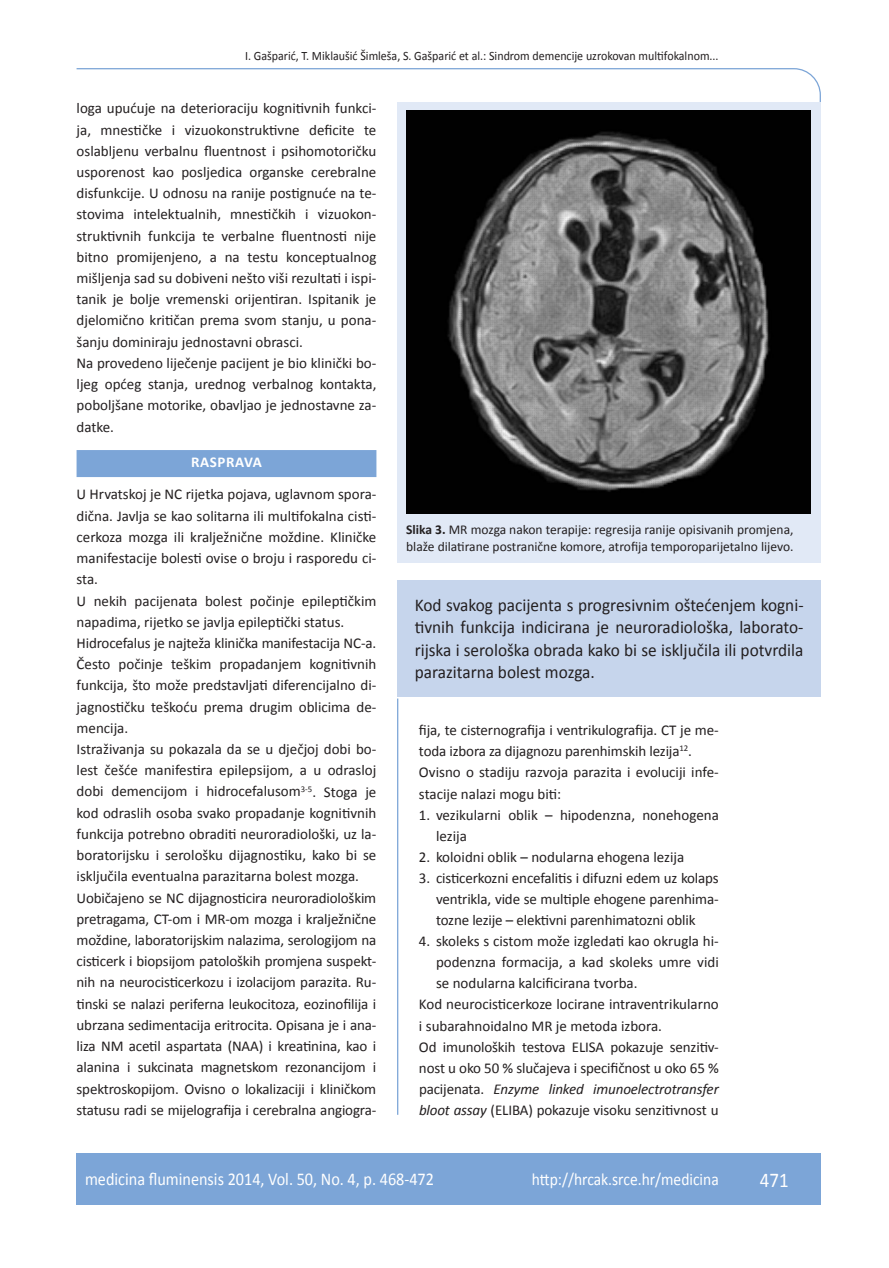
<style>
.page{position:relative;width:889px;height:1268px;background:#fff}
.page>*{position:absolute;margin:0;border:0;box-sizing:border-box;transform-origin:0 0}
.t1{font:21px "Calibri";color:#fff;scale:.9 1}
.t2{font:18px/22.5px "Calibri";color:#231f20;text-align:justify;scale:.96 1}
.t3{font:18px "Calibri";color:#fff;scale:.9 1}
.t4{font:17.25px "Calibri";color:#fff;scale:.9 1}
.t5{font:15px/21.1px "Calibri";color:#231f20}
.t6{font:italic 15px "Calibri";letter-spacing:-.01em;color:#231f20}
.t7{font:700 15px "Calibri";letter-spacing:.04em;color:#fff}
.t8{font:13.5px/16.5px "Calibri";color:#231f20}
.t9{font:12.75px "Calibri";color:#231f20;scale:.94 1}
.s1{font-weight:700}
.s2{font-style:normal}
.s3{font-style:italic}
</style>
<div class="page">
<svg style="left:76px;top:68px;width:745px;height:275px"></svg>
<hr style="left:397px;top:698px;width:1px;height:416px;background:#7ca5d7">
<div style="left:77px;top:1152px;width:744px;height:51px;background:#7ca5d7"></div>
<div style="left:77px;top:450px;width:299px;height:27px;background:#7ca5d7"></div>
<div style="left:398px;top:580px;width:422px;height:116px;background:#c6d5ec"></div>
<div style="left:398px;top:102px;width:423px;height:460px;background:#e1e9f6"></div>
<img style="left:406px;top:111px;width:405px;height:402px">
<p class="t9" style="left:245px;top:47px;width:505px">I. Gašparić, T. Miklaušić Šimleša, S. Gašparić et al.: Sindrom demencije uzrokovan multifokalnom...</p>
<p class="t5" style="left:77px;top:97px;width:301px">loga upućuje na deterioraciju kognitivnih funkci&shy;ja, mnestičke i vizuokonstruktivne deficite te oslabljenu verbalnu fluentnost i psihomotoričku usporenost kao posljedica organske cerebralne disfunkcije. U odnosu na ranije postignuće na te&shy;stovima intelektualnih, mnestičkih i vizuokon&shy;struktivnih funkcija te verbalne fluentnosti nije bitno promijenjeno, a na testu konceptualnog mišljenja sad su dobiveni nešto viši rezultati i ispi&shy;tanik je bolje vremenski orijentiran. Ispitanik je djelomično kritičan prema svom stanju, u pona&shy;šanju dominiraju jednostavni obrasci.<br>Na provedeno liječenje pacijent je bio klinički bo&shy;ljeg općeg stanja, urednog verbalnog kontakta, poboljšane motorike, obavljao je jednostavne za&shy;datke.</p>
<p class="t7" style="left:191px;top:453px;width:72px">RASPRAVA</p>
<p class="t5" style="left:77px;top:483px;width:301px">U Hrvatskoj je NC rijetka pojava, uglavnom spora&shy;dična. Javlja se kao solitarna ili multifokalna cisti&shy;cerkoza mozga ili kralježnične moždine. Kliničke manifestacije bolesti ovise o broju i rasporedu ci&shy;sta.<br>U nekih pacijenata bolest počinje epileptičkim napadima, rijetko se javlja epileptički status.<br>Hidrocefalus je najteža klinička manifestacija NC-a.<br>Često počinje teškim propadanjem kognitivnih funkcija, što može predstavljati diferencijalno di&shy;jagnostičku teškoću prema drugim oblicima de&shy;mencija.<br>Istraživanja su pokazala da se u dječjoj dobi bo&shy;lest češće manifestira epilepsijom, a u odrasloj dobi demencijom i hidrocefalusom<sup>3-5</sup>. Stoga je kod odraslih osoba svako propadanje kognitivnih funkcija potrebno obraditi neuroradiološki, uz la&shy;boratorijsku i serološku dijagnostiku, kako bi se isključila eventualna parazitarna bolest mozga.<br>Uobičajeno se NC dijagnosticira neuroradiološkim pretragama, CT-om i MR-om mozga i kralježnične moždine, laboratorijskim nalazima, serologijom na cisticerk i biopsijom patoloških promjena suspekt&shy;nih na neurocisticerkozu i izolacijom parazita. Ru&shy;tinski se nalazi periferna leukocitoza, eozinofilija i ubrzana sedimentacija eritrocita. Opisana je i ana&shy;liza NM acetil aspartata (NAA) i kreatinina, kao i alanina i sukcinata magnetskom rezonancijom i spektroskopijom. Ovisno o lokalizaciji i kliničkom statusu radi se mijelografija i cerebralna angiogra-</p>
<p class="t8" style="left:406px;top:520px;width:389px"><span class="s1">Slika 3.</span> MR mozga nakon terapije: regresija ranije opisivanih promjena, blaže dilatirane postranične komore, atrofija temporoparijetalno lijevo.</p>
<p class="t2" style="left:415px;top:592px;width:406px">Kod svakog pacijenta s progresivnim oštećenjem kogni&shy;tivnih funkcija indicirana je neuroradiološka, laborato&shy;rijska i serološka obrada kako bi se isključila ili potvrdila parazitarna bolest mozga.</p>
<p class="t5" style="left:419px;top:718px;width:301px">fija, te cisternografija i ventrikulografija. CT je me&shy;toda izbora za dijagnozu parenhimskih lezija<sup>12</sup>.<br>Ovisno o stadiju razvoja parazita i evoluciji infe&shy;stacije nalazi mogu biti:</p>
<p class="t5" style="left:436px;top:803px;width:284px;text-indent:-17px">1. vezikularni oblik – hipodenzna, nonehogena lezija</p>
<p class="t5" style="left:419px;top:845px;width:267px">2. koloidni oblik – nodularna ehogena lezija</p>
<p class="t5" style="left:436px;top:866px;width:284px;text-align:justify;text-indent:-17px">3. cisticerkozni encefalitis i difuzni edem uz kolaps ventrikla, vide se multiple ehogene parenhima&shy;tozne lezije – elektivni parenhimatozni oblik</p>
<p class="t5" style="left:419px;top:929px;width:301px">4. skoleks s cistom može izgledati kao okrugla hi-</p>
<p class="t5" style="left:436px;top:950px;width:284px">podenzna formacija, a kad skoleks umre vidi</p>
<p class="t5" style="left:436px;top:971px;width:203px">se nodularna kalcificirana tvorba.</p>
<p class="t5" style="left:419px;top:992px;width:301px">Kod neurocisticerkoze locirane intraventrikularno</p>
<p class="t5" style="left:419px;top:1014px;width:245px">i subarahnoidalno MR je metoda izbora.</p>
<p class="t5" style="left:419px;top:1035px;width:301px">Od imunoloških testova ELISA pokazuje senzitiv-</p>
<p class="t5" style="left:419px;top:1056px;width:301px">nost u oko 50 % slučajeva i specifičnost u oko 65 %</p>
<p class="t6" style="left:419px;top:1079px;width:301px"><span class="s2">pacijenata.</span> Enzyme linked imunoelectrotransfer</p>
<p class="t5" style="left:419px;top:1098px;width:301px"><span class="s3">bloot assay</span> (ELIBA) pokazuje visoku senzitivnost u</p>
<p class="t3" style="left:85px;top:1167px;width:389px">medicina fluminensis 2014, Vol. 50, No. 4, p. 468-472</p>
<p class="t4" style="left:532px;top:1168px;width:209px">http://hrcak.srce.hr/medicina</p>
<h1 class="t1" style="left:760px;top:1166px;width:33px">471</h1>
</div>
